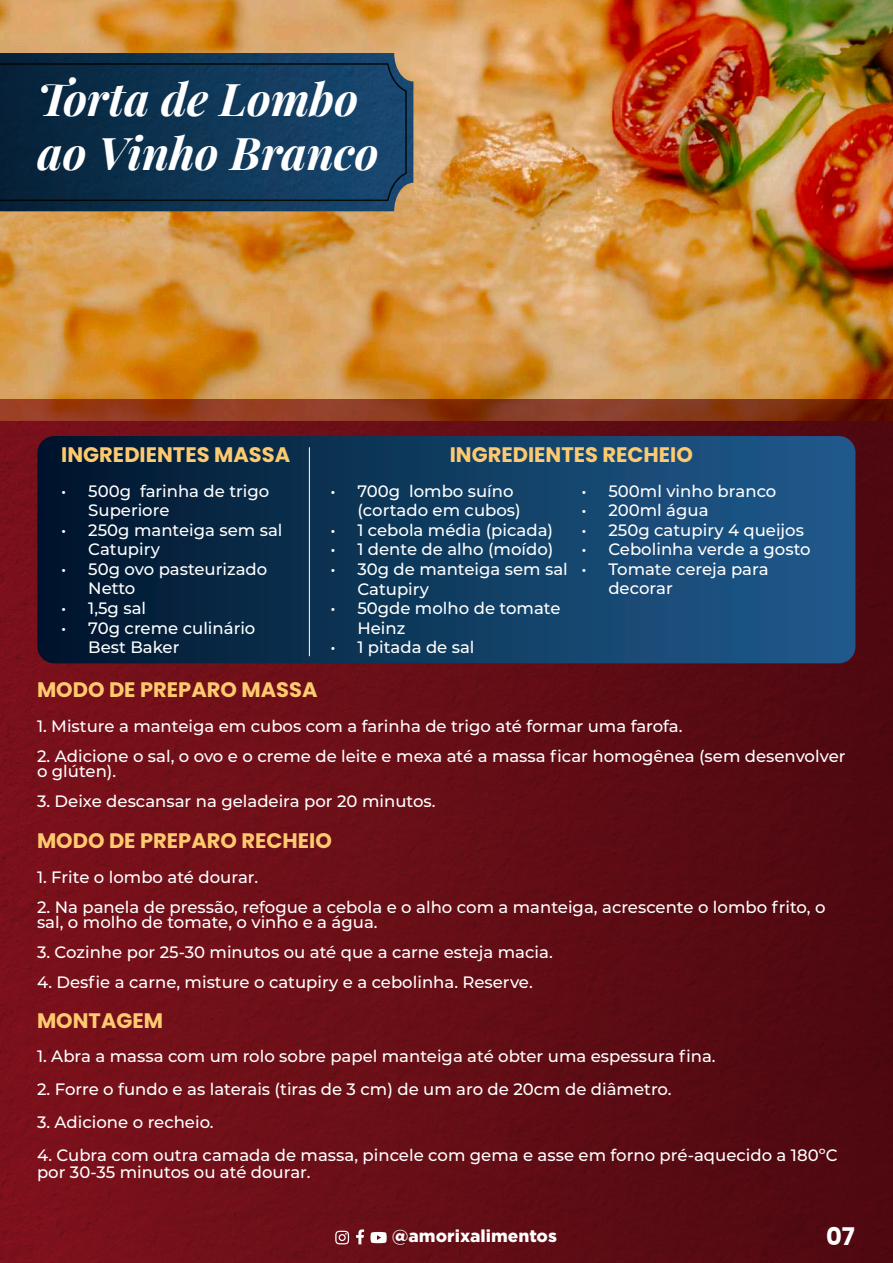
<style>
.page{position:relative;width:893px;height:1263px;background:#fff}
.page>*{position:absolute;margin:0;border:0;box-sizing:border-box;transform-origin:0 0}
.t1{font:italic 700 45.15px/54.2px "Playfair Display";color:#fff}
.t2{font:700 24.3px "Poppins";color:#fff}
.t3{font:700 21px "Poppins";color:#feca6f}
.t4{font:500 16.5px/19.5px "Montserrat";color:#fff}
.t5{font:900 16.5px "Gotham S Sm";color:#fff}
</style>
<div class="page">
<img style="left:0;top:0;width:893px;height:400px">
<img style="left:0;top:53px;width:413px;height:158px">
<svg style="left:0;top:400px;width:893px;height:21px"></svg>
<div style="left:0;top:421px;width:893px;height:842px;background:linear-gradient(to right,#7d121c,#4e0910)"></div>
<svg style="left:37px;top:436px;width:818px;height:227px"></svg>
<hr style="left:309px;top:447px;width:1px;height:209px;background:#fff">
<svg style="left:356px;top:1229px;width:8px;height:15px"></svg>
<svg style="left:370px;top:1232px;width:17px;height:11px"></svg>
<svg style="left:335px;top:1231px;width:14px;height:13px"></svg>
<h1 class="t1" style="left:37px;top:68px;width:343px">Torta de Lombo ao Vinho Branco</h1>
<p class="t3" style="left:61px;top:443px;width:230px">INGREDIENTES MASSA</p>
<p class="t4" style="left:88px;top:481px;width:183px;text-indent:-27px">• 500g farinha de trigo<br>Superiore</p>
<p class="t4" style="left:88px;top:520px;width:196px;text-indent:-27px">• 250g manteiga sem sal<br>Catupiry</p>
<p class="t4" style="left:88px;top:559px;width:181px;text-indent:-27px">• 50g ovo pasteurizado<br>Netto</p>
<p class="t4" style="left:61px;top:598px;width:86px">• 1,5g sal</p>
<p class="t4" style="left:88px;top:617px;width:169px;text-indent:-27px">• 70g creme culinário<br>Best Baker</p>
<p class="t3" style="left:450px;top:443px;width:245px">INGREDIENTES RECHEIO</p>
<p class="t4" style="left:581px;top:481px;width:197px">• 500ml vinho branco</p>
<p class="t4" style="left:581px;top:500px;width:129px">• 200ml água</p>
<p class="t4" style="left:581px;top:520px;width:224px">• 250g catupiry 4 queijos</p>
<p class="t4" style="left:581px;top:539px;width:231px">• Cebolinha verde a gosto</p>
<p class="t4" style="left:608px;top:559px;width:162px;text-indent:-27px">• Tomate cereja para decorar</p>
<p class="t4" style="left:357px;top:481px;width:165px;text-indent:-27px">• 700g lombo suíno (cortado em cubos)</p>
<p class="t4" style="left:330px;top:520px;width:224px">• 1 cebola média (picada)</p>
<p class="t4" style="left:330px;top:539px;width:225px">• 1 dente de alho (moído)</p>
<p class="t4" style="left:357px;top:559px;width:212px;text-indent:-27px">• 30g de manteiga sem sal<br>Catupiry</p>
<p class="t4" style="left:357px;top:598px;width:205px;text-indent:-27px">• 50gde molho de tomate<br>Heinz</p>
<p class="t4" style="left:330px;top:637px;width:146px">• 1 pitada de sal</p>
<p class="t3" style="left:37px;top:678px;width:282px">MODO DE PREPARO MASSA</p>
<p class="t4" style="left:37px;top:716px;width:647px">1. Misture a manteiga em cubos com a farinha de trigo até formar uma farofa.</p>
<p class="t4" style="left:37px;top:748px;width:810px;line-height:15px">2. Adicione o sal, o ovo e o creme de leite e mexa até a massa ficar homogênea (sem desenvolver o glúten).</p>
<p class="t4" style="left:37px;top:791px;width:400px">3. Deixe descansar na geladeira por 20 minutos.</p>
<p class="t3" style="left:37px;top:829px;width:296px">MODO DE PREPARO RECHEIO</p>
<p class="t4" style="left:37px;top:867px;width:223px">1. Frite o lombo até dourar.</p>
<p class="t4" style="left:37px;top:899px;width:790px;line-height:15px">2. Na panela de pressão, refogue a cebola e o alho com a manteiga, acrescente o lombo frito, o sal, o molho de tomate, o vinho e a água.</p>
<p class="t4" style="left:37px;top:942px;width:517px">3. Cozinhe por 25-30 minutos ou até que a carne esteja macia.</p>
<p class="t4" style="left:37px;top:972px;width:497px">4. Desfie a carne, misture o catupiry e a cebolinha. Reserve.</p>
<p class="t3" style="left:37px;top:1008px;width:128px">MONTAGEM</p>
<p class="t4" style="left:37px;top:1046px;width:680px">1. Abra a massa com um rolo sobre papel manteiga até obter uma espessura fina.</p>
<p class="t4" style="left:37px;top:1079px;width:636px">2. Forre o fundo e as laterais (tiras de 3 cm) de um aro de 20cm de diâmetro.</p>
<p class="t4" style="left:37px;top:1112px;width:178px">3. Adicione o recheio.</p>
<p class="t4" style="left:37px;top:1146px;width:802px;line-height:16.5px">4. Cubra com outra camada de massa, pincele com gema e asse em forno pré-aquecido a 180ºC por 30-35 minutos ou até dourar.</p>
<p class="t5" style="left:392px;top:1224px;width:167px">@amorixalimentos</p>
<h2 class="t2" style="left:826px;top:1222px;width:30px">07</h2>
</div>
